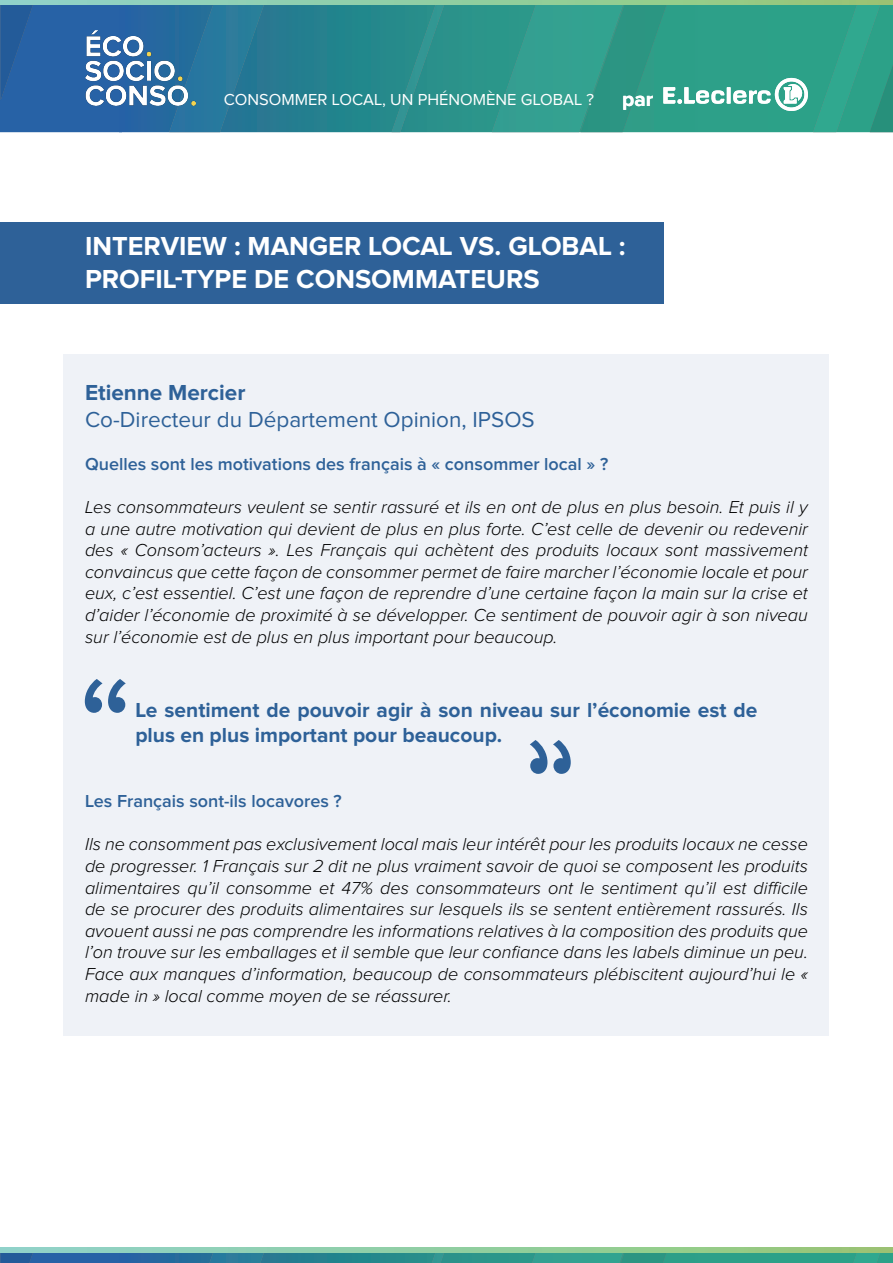
<style>
.page{position:relative;width:893px;height:1263px;background:#fff}
.page>*{position:absolute;margin:0;border:0;box-sizing:border-box;transform-origin:0 0}
.t1{font:150px "Proxima Nova";color:#2e6198}
.t2{font:700 27px "Proxima Nova";color:#fff}
.t3{font:22.5px "Proxima Nova";color:#2e6198}
.t4{font:700 22.5px "Proxima Nova";color:#2e6198}
.t5{font:700 21px/25.2px "Proxima Nova";color:#2e6198}
.t6{font:700 21px "Proxima Nova";color:#fff}
.t7{font:italic 300 18px/21.6px "Proxima Nova";color:#000;text-align:justify}
.t8{font:600 18px "Proxima Nova";color:#2e6198}
.t9{font:16.5px "Proxima Nova";color:#fff}
</style>
<div class="page">
<svg style="left:0;top:1252px;width:893px;height:11px;background:#338f92"></svg>
<svg style="left:0;top:1248px;width:893px;height:4px;background:#92cda0"></svg>
<svg style="left:0;top:5px;width:492px;height:127px;background:#267995"></svg>
<svg style="left:169px;top:5px;width:96px;height:127px;background:#27769a"></svg>
<svg style="left:392px;top:5px;width:53px;height:127px;background:#2a8e8c"></svg>
<svg style="left:1px;top:5px;width:33px;height:95px;background:#255e9f"></svg>
<svg style="left:0;top:0;width:893px;height:5px;background:#90cfae"></svg>
<img style="left:85px;top:31px;width:111px;height:75px">
<svg style="left:492px;top:1px;width:401px;height:131px;background:#37a28c"></svg>
<div style="left:64px;top:354px;width:765px;height:681px;background:#eff2f7"></div>
<div style="left:0;top:222px;width:663px;height:82px;background:#2e6198"></div>
<p class="t9" style="left:224px;top:92px;width:372px">CONSOMMER LOCAL, UN PHÉNOMÈNE GLOBAL ?</p>
<p class="t6" style="left:622px;top:89px;width:33px">par</p>
<p class="t2" style="left:85px;top:234px;width:542px">INTERVIEW : MANGER LOCAL VS. GLOBAL :</p>
<p class="t2" style="left:85px;top:266px;width:456px">PROFIL-TYPE DE CONSOMMATEURS</p>
<p class="t4" style="left:85px;top:382px;width:162px">Etienne Mercier</p>
<p class="t3" style="left:85px;top:409px;width:451px">Co-Directeur du Département Opinion, IPSOS</p>
<p class="t8" style="left:85px;top:456px;width:525px">Quelles sont les motivations des français à « consommer local » ?</p>
<p class="t7" style="left:85px;top:497px;width:724px">Les consommateurs veulent se sentir rassuré et ils en ont de plus en plus besoin. Et puis il y a une autre motivation qui devient de plus en plus forte. C’est celle de devenir ou redevenir des « Consom’acteurs ». Les Français qui achètent des produits locaux sont massivement convaincus que cette façon de consommer permet de faire marcher l’économie locale et pour eux, c’est essentiel. C’est une façon de reprendre d’une certaine façon la main sur la crise et d’aider l’économie de proximité à se développer. Ce sentiment de pouvoir agir à son niveau sur l’économie est de plus en plus important pour beaucoup.</p>
<p class="t1" style="left:78px;top:662px;width:59px">‘‘</p>
<p class="t5" style="left:135px;top:698px;width:624px">Le sentiment de pouvoir agir à son niveau sur l’économie est de plus en plus important pour beaucoup.</p>
<p class="t8" style="left:85px;top:793px;width:258px">Les Français sont-ils locavores ?</p>
<p class="t7" style="left:85px;top:834px;width:724px">Ils ne consomment pas exclusivement local mais leur intérêt pour les produits locaux ne cesse de progresser. 1 Français sur 2 dit ne plus vraiment savoir de quoi se composent les produits alimentaires qu’il consomme et 47% des consommateurs ont le sentiment qu’il est difficile de se procurer des produits alimentaires sur lesquels ils se sentent entièrement rassurés. Ils avouent aussi ne pas comprendre les informations relatives à la composition des produits que l’on trouve sur les emballages et il semble que leur confiance dans les labels diminue un peu.<br>Face aux manques d’information, beaucoup de consommateurs plébiscitent aujourd’hui le « made in » local comme moyen de se réassurer.</p>
</div>
